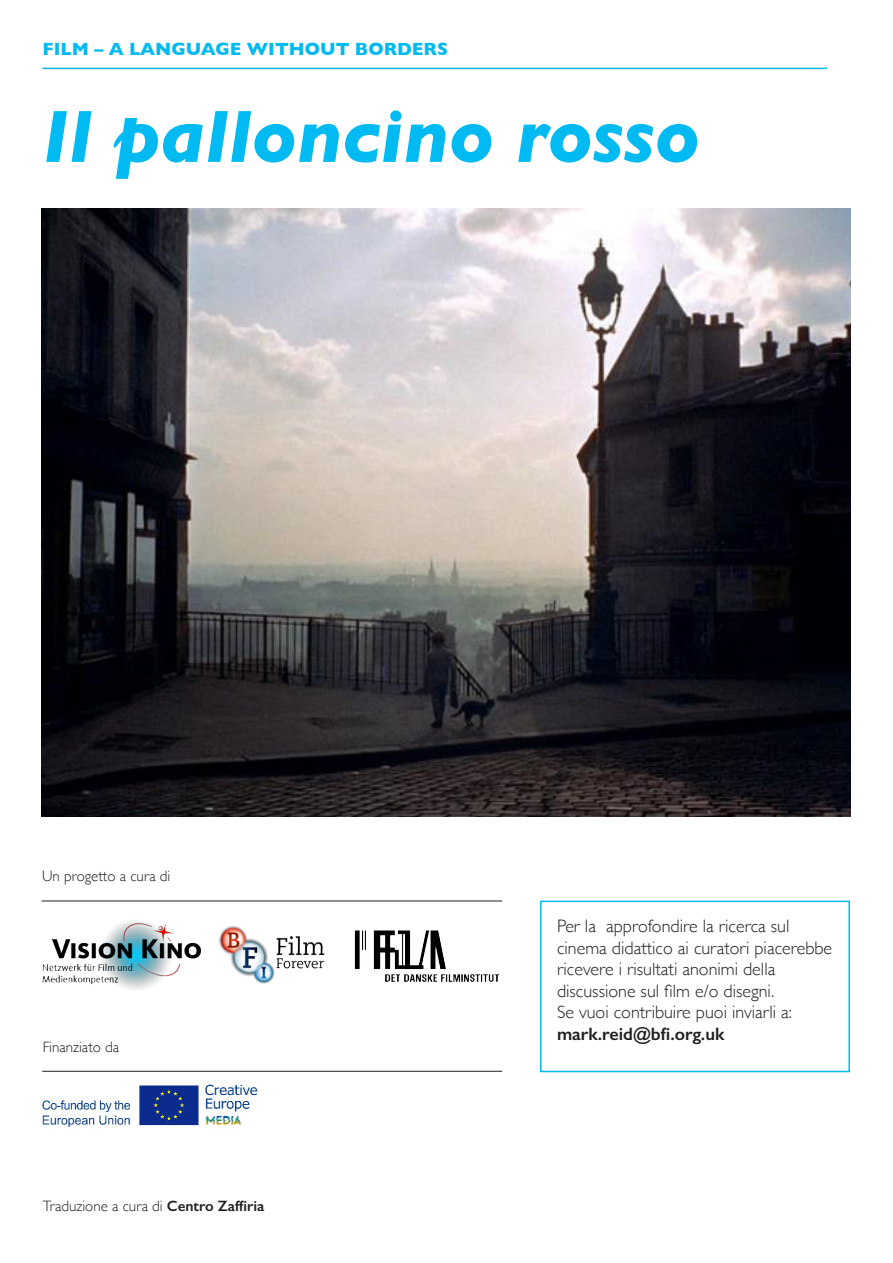
<style>
.page{position:relative;width:893px;height:1263px;background:#fff}
.page>*{position:absolute;margin:0;border:0;box-sizing:border-box;transform-origin:0 0}
.t1{font:italic 700 75px "Gill Sans";color:#00baf1}
.t2{font:300 18px/21.6px "Gill Sans";color:#231f20}
.t3{font:700 18px "Gill Sans";color:#00baf1}
.t4{font:300 15px "Gill Sans";color:#231f20}
.s1{font-weight:600}
</style>
<div class="page">
<img style="left:219px;top:926px;width:105px;height:58px">
<img style="left:42px;top:921px;width:158px;height:69px">
<img style="left:354px;top:930px;width:146px;height:52px">
<img style="left:42px;top:1084px;width:216px;height:43px">
<img style="left:42px;top:208px;width:808px;height:609px">
<hr style="left:42px;top:900px;width:460px;height:1px;background:#231f20">
<hr style="left:42px;top:1071px;width:460px;height:1px;background:#231f20">
<hr style="left:43px;top:68px;width:784px;height:1px;background:#00baf1">
<div style="left:540px;top:900px;width:310px;height:172px;border:2px solid #00baf1"></div>
<p class="t3" style="left:43px;top:35px;width:407px">FILM – A LANGUAGE WITHOUT BORDERS</p>
<p class="t1" style="left:43px;top:93px;width:659px">Il palloncino rosso</p>
<p class="t4" style="left:42px;top:864px;width:130px">Un progetto a cura di</p>
<p class="t4" style="left:43px;top:1036px;width:78px">Finanziato da</p>
<p class="t4" style="left:43px;top:1194px;width:223px">Traduzione a cura di <span class="s1">Centro Zaffiria</span></p>
<p class="t2" style="left:557px;top:914px;width:277px">Per la approfondire la ricerca sul cinema didattico ai curatori piacerebbe ricevere i risultati anonimi della discussione sul film e/o disegni.</p>
<p class="t2" style="left:557px;top:1001px;width:237px">Se vuoi contribuire puoi inviarli a: <span class="s1">mark.reid@bfi.org.uk</span></p>
</div>
